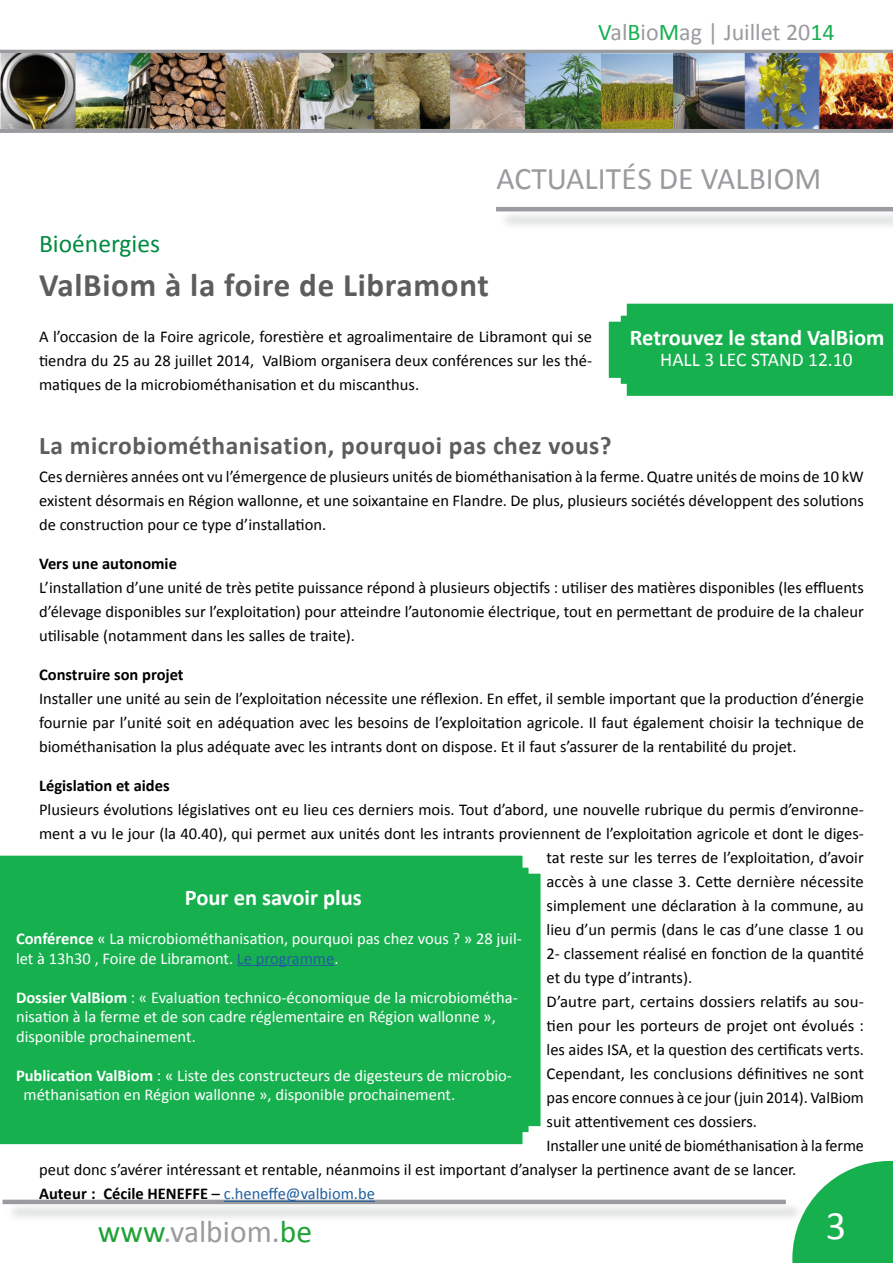
<style>
.page{position:relative;width:893px;height:1263px;background:#fff}
.page>*{position:absolute;margin:0;border:0;box-sizing:border-box;transform-origin:0 0}
.t1{font:40.5px "Calibri";color:#fff}
.t2{font:700 33px "Calibri";letter-spacing:.02em;color:#5d5d60}
.t3{font:31.5px "Calibri";color:#999b9e}
.t4{font:700 25.5px "Calibri";letter-spacing:.02em;color:#5d5d60}
.t5{font:25.5px "Calibri";color:#008a42}
.t6{font:24px "Calibri";color:#999b9e}
.t7{font:700 22.5px "Calibri";color:#fff}
.t8{font:19.5px "Calibri";color:#fff}
.t9{font:16.5px/24px "Calibri";color:#000;text-align:justify}
.t10{font:16.5px/19.5px "Calibri";color:#fff}
.t11{font:700 16.5px "Calibri";color:#000}
.s1{color:#17b04f}
.s2{font-weight:400}
.s3{font-weight:400;color:#215e9e}
.s4{font-weight:700}
.s5{color:#215e9e}
.s6{color:#20a136}
</style>
<div class="page">
<svg style="left:792px;top:1161px;width:101px;height:102px"></svg>
<div style="left:5px;top:1202px;width:799px;height:21px;background:#b1b4b6;opacity:.75"></div>
<hr style="left:3px;top:1200px;width:783px;height:4px;background:#999b9e">
<div style="left:0;top:128px;width:893px;height:5px;background:#999b9e"></div>
<hr style="left:0;top:50px;width:893px;height:4px;background:#999b9e">
<img style="left:0;top:53px;width:893px;height:75px">
<div style="left:499px;top:209px;width:394px;height:21px;background:#b1b4b6;opacity:.75"></div>
<hr style="left:496px;top:207px;width:397px;height:4px;background:#999b9e">
<hr style="left:224px;top:1201px;width:151px;height:1px;background:#215e9e">
<div style="left:0;top:855px;width:541px;height:290px;background:#17b04f"></div>
<hr style="left:237px;top:965px;width:97px;height:1px;background:#215e9e">
<div style="left:608px;top:303px;width:285px;height:93px;background:#17b04f"></div>
<h3 class="t6" style="left:598px;top:17px;width:238px"><span class="s1">V</span>al<span class="s1">B</span>io<span class="s1">M</span>ag | Juillet 20<span class="s1">14</span></h3>
<h3 class="t3" style="left:496px;top:159px;width:327px">ACTUALITéS DE VALBIOM</h3>
<h3 class="t5" style="left:39px;top:227px;width:123px">Bioénergies</h3>
<h2 class="t2" style="left:39px;top:264px;width:451px">ValBiom à la foire de Libramont</h2>
<p class="t9" style="left:39px;top:324px;width:554px">A l’occasion de la Foire agricole, forestière et agroalimentaire de Libramont qui se tiendra du 25 au 28 juillet 2014, ValBiom organisera deux conférences sur les thé&shy;matiques de la microbiométhanisation et du miscanthus.</p>
<h3 class="t7" style="left:630px;top:323px;width:256px">Retrouvez le stand ValBiom</h3>
<p class="t8" style="left:660px;top:347px;width:194px">HALL 3 LEC STAND 12.10</p>
<h3 class="t4" style="left:39px;top:429px;width:574px">La microbiométhanisation, pourquoi pas chez vous?</h3>
<p class="t9" style="left:39px;top:465px;width:826px">Ces dernières années ont vu l’émergence de plusieurs unités de biométhanisation à la ferme. Quatre unités de moins de 10 kW existent désormais en Région wallonne, et une soixantaine en Flandre. De plus, plusieurs sociétés développent des solutions de construction pour ce type d’installation.</p>
<p class="t11" style="left:39px;top:553px;width:139px">Vers une autonomie</p>
<p class="t9" style="left:39px;top:576px;width:826px">L’installation d’une unité de très petite puissance répond à plusieurs objectifs : utiliser des matières disponibles (les effluents d’élevage disponibles sur l’exploitation) pour atteindre l’autonomie électrique, tout en permettant de produire de la chaleur utilisable (notamment dans les salles de traite).</p>
<p class="t11" style="left:39px;top:664px;width:146px">Construire son projet</p>
<p class="t9" style="left:39px;top:687px;width:826px">Installer une unité au sein de l’exploitation nécessite une réflexion. En effet, il semble important que la production d’énergie fournie par l’unité soit en adéquation avec les besoins de l’exploitation agricole. Il faut également choisir la technique de biométhanisation la plus adéquate avec les intrants dont on dispose. Et il faut s’assurer de la rentabilité du projet.</p>
<p class="t11" style="left:39px;top:775px;width:132px">Législation et aides</p>
<p class="t9" style="left:39px;top:798px;width:826px">Plusieurs évolutions législatives ont eu lieu ces derniers mois. Tout d’abord, une nouvelle rubrique du permis d’environne-</p>
<p class="t9" style="left:39px;top:822px;width:826px">ment a vu le jour (la 40.40), qui permet aux unités dont les intrants proviennent de l’exploitation agricole et dont le diges-</p>
<p class="t9" style="left:547px;top:846px;width:319px">tat reste sur les terres de l’exploitation, d’avoir</p>
<p class="t9" style="left:547px;top:870px;width:319px">accès à une classe 3. Cette dernière nécessite</p>
<p class="t9" style="left:547px;top:894px;width:319px">simplement une déclaration à la commune, au</p>
<p class="t9" style="left:547px;top:918px;width:319px">lieu d’un permis (dans le cas d’une classe 1 ou</p>
<p class="t9" style="left:547px;top:942px;width:319px">2- classement réalisé en fonction de la quantité</p>
<p class="t9" style="left:547px;top:966px;width:147px">et du type d’intrants).</p>
<p class="t9" style="left:547px;top:990px;width:319px">D’autre part, certains dossiers relatifs au sou-</p>
<p class="t9" style="left:547px;top:1014px;width:319px">tien pour les porteurs de projet ont évolués :</p>
<p class="t9" style="left:547px;top:1038px;width:319px">les aides ISA, et la question des certificats verts.</p>
<p class="t9" style="left:547px;top:1062px;width:319px">Cependant, les conclusions définitives ne sont</p>
<p class="t9" style="left:547px;top:1086px;width:319px">pas encore connues à ce jour (juin 2014). ValBiom</p>
<p class="t9" style="left:547px;top:1110px;width:212px">suit attentivement ces dossiers.</p>
<p class="t9" style="left:547px;top:1134px;width:319px">Installer une unité de biométhanisation à la ferme</p>
<p class="t9" style="left:39px;top:1158px;width:759px">peut donc s’avérer intéressant et rentable, néanmoins il est important d’analyser la pertinence avant de se lancer.</p>
<p class="t11" style="left:39px;top:1183px;width:337px">Auteur : Cécile HENEFFE <span class="s2">–</span> <span class="s3">c.heneffe@valbiom.be</span></p>
<h3 class="t7" style="left:185px;top:883px;width:178px">Pour en savoir plus</h3>
<p class="t10" style="left:16px;top:929px;width:507px"><span class="s4">Conférence</span> « La microbiométhanisation, pourquoi pas chez vous ? » 28 juil&shy;let à 13h30 , Foire de Libramont. <span class="s5">Le programme</span>.</p>
<p class="t10" style="left:16px;top:987px;width:503px"><span class="s4">Dossier ValBiom</span> : « Evaluation technico-économique de la microbiométha&shy;nisation à la ferme et de son cadre réglementaire en Région wallonne », disponible prochainement.</p>
<p class="t10" style="left:24px;top:1065px;width:490px;text-indent:-8px"><span class="s4">Publication ValBiom</span> : « Liste des constructeurs de digesteurs de microbio&shy;méthanisation en Région wallonne », disponible prochainement.</p>
<h3 class="t3" style="left:98px;top:1212px;width:216px"><span class="s6">www</span>.valbiom.<span class="s6">be</span></h3>
<h1 class="t1" style="left:826px;top:1200px;width:22px">3</h1>
</div>
